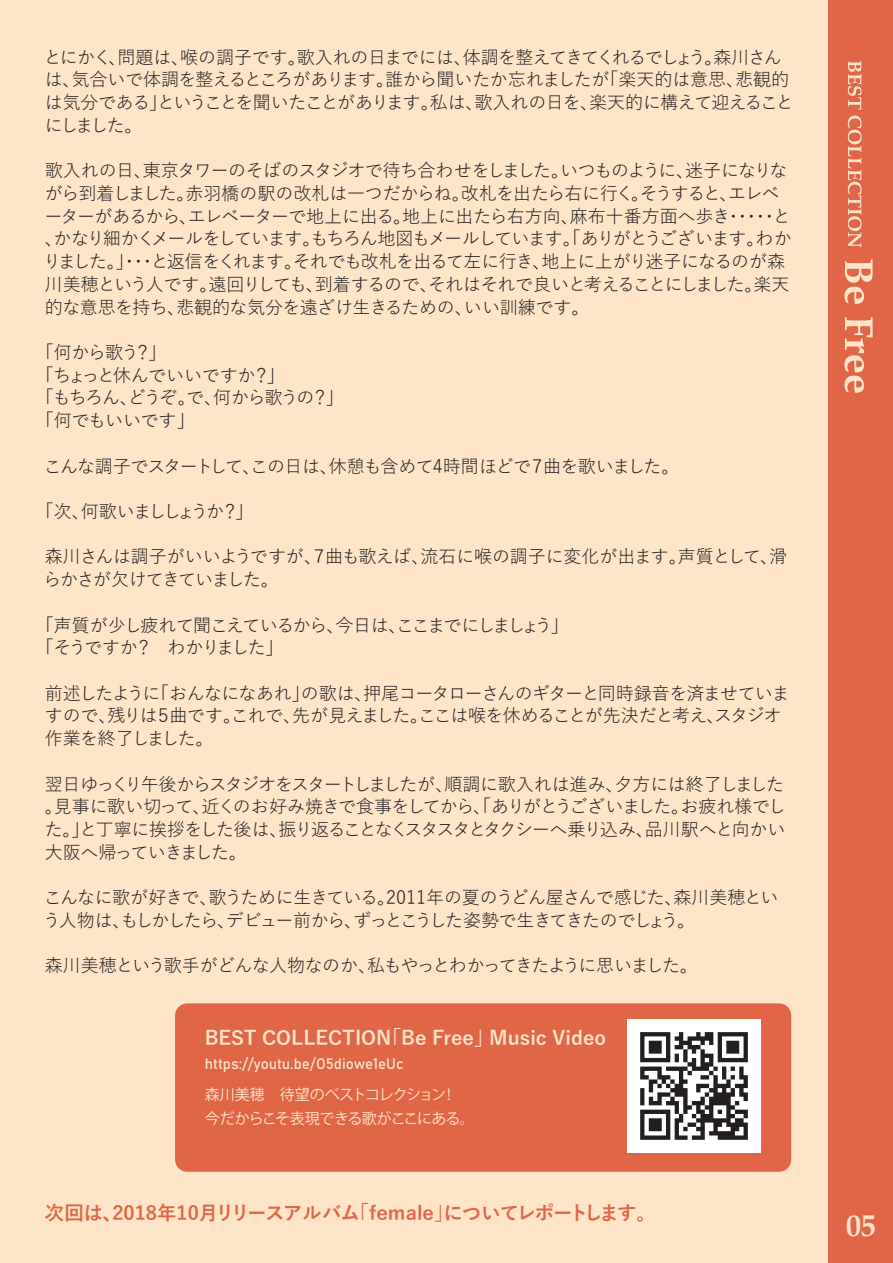
<style>
.page{position:relative;width:893px;height:1263px;background:#fff}
.page>*{position:absolute;margin:0;border:0;box-sizing:border-box;transform-origin:0 0}
.t1{font:700 30px "Book Antiqua";color:#fee5c8}
.t2{font:700 19.5px "Yu Gothic";letter-spacing:-.02em;color:#e06647}
.t3{font:700 19.5px "Yu Gothic";color:#fee5c8}
.t4{font:18.15px/22.6px "Yu Gothic";letter-spacing:-.05em;color:#231f20}
.t5{font:18.15px/22.6px "Yu Gothic";letter-spacing:-.07em;color:#231f20}
.t6{font:18.15px/22.6px "Yu Gothic";letter-spacing:-.09em;color:#231f20}
.t7{font:18.15px "Yu Gothic";letter-spacing:-.145em;color:#231f20}
.t8{font:15px/24px "Koz Go Pr 6 N";letter-spacing:-.04em;color:#fee5c8}
.t9{font:15px "Bahnschrift";color:#fee5c8}
</style>
<div class="page">
<div style="left:0;top:0;width:890px;height:1263px;background:#fee5c8"></div>
<div style="left:828px;top:0;width:65px;height:1263px;background:#e06647"></div>
<svg style="left:844px;top:259px;width:29px;height:45px"></svg>
<svg style="left:844px;top:317px;width:29px;height:76px"></svg>
<svg style="left:848px;top:61px;width:13px;height:49px"></svg>
<svg style="left:848px;top:116px;width:13px;height:131px"></svg>
<div style="left:175px;top:1003px;width:616px;height:169px;background:#e06647;border-radius:12px"></div>
<div style="left:627px;top:1019px;width:134px;height:134px;background:#fff"></div>
<svg style="left:640px;top:1032px;width:108px;height:108px"></svg>
<p class="t4" style="left:44px;top:43px;width:751px">とにかく、問題は、喉の調子です。歌入れの日までには、体調を整えてきてくれるでしょう。森川さんは、気合いで体調を整えるところがあります。誰から聞いたか忘れましたが「楽天的は意思、悲観的は気分である」ということを聞いたことがあります。私は、歌入れの日を、楽天的に構えて迎えることにしました。</p>
<p class="t4" style="left:43px;top:157px;width:750px">歌入れの日、東京タワーのそばのスタジオで待ち合わせをしました。いつものように、迷子になりながら到着しました。赤羽橋の駅の改札は一つだからね。改札を出たら右に行く。そうすると、エレベーターがあるから、エレベーターで地上に出る。地上に出たら右方向、麻布十番方面へ歩き・・・・・と、かなり細かくメールをしています。もちろん地図もメールしています。「ありがとうございます。わかりました。」・・・と返信をくれます。それでも改札を出るて左に行き、地上に上がり迷子になるのが森川美穂という人です。遠回りしても、到着するので、それはそれで良いと考えることにしました。楽天的な意思を持ち、悲観的な気分を遠ざけ生きるための、いい訓練です。</p>
<p class="t4" style="left:36px;top:339px;width:309px">「何から歌う？」<br>「ちょっと休んでいいですか？」<br>「もちろん、どうぞ。で、何から歌うの？」「何でもいいです」</p>
<p class="t4" style="left:44px;top:452px;width:637px">こんな調子でスタートして、この日は、休憩も含めて4時間ほどで７曲を歌いました。</p>
<p class="t7" style="left:36px;top:495px;width:219px">「次、何歌いまししょうか？」</p>
<p class="t4" style="left:43px;top:543px;width:746px">森川さんは調子がいいようですが、７曲も歌えば、流石に喉の調子に変化が出ます。声質として、滑らかさが欠けてきていました。</p>
<p class="t6" style="left:36px;top:611px;width:534px">「声質が少し疲れて聞こえているから、今日は、ここまでにしましょう」「そうですか？　わかりました」</p>
<p class="t4" style="left:45px;top:679px;width:746px">前述したように「おんなになあれ」の歌は、押尾コータローさんのギターと同時録音を済ませていますので、残りは５曲です。これで、先が見えました。ここは喉を休めることが先決だと考え、スタジオ作業を終了しました。</p>
<p class="t5" style="left:45px;top:770px;width:743px">翌日ゆっくり午後からスタジオをスタートしましたが、順調に歌入れは進み、夕方には終了しました。見事に歌い切って、近くのお好み焼きで食事をしてから、「ありがとうございました。お疲れ様でした。」と丁寧に挨拶をした後は、振り返ることなくスタスタとタクシーへ乗り込み、品川駅へと向かい大阪へ帰っていきました。</p>
<p class="t4" style="left:43px;top:884px;width:737px">こんなに歌が好きで、歌うために生きている。2011年の夏のうどん屋さんで感じた、森川美穂という人物は、もしかしたら、デビュー前から、ずっとこうした姿勢で生きてきたのでしょう。</p>
<p class="t4" style="left:45px;top:952px;width:654px">森川美穂という歌手がどんな人物なのか、私もやっとわかってきたように思いました。</p>
<p class="t3" style="left:205px;top:1027px;width:403px">BEST COLLECTION「Be Free」Music Video</p>
<p class="t9" style="left:205px;top:1052px;width:200px">https://youtu.be/O5diowe1eUc</p>
<p class="t8" style="left:205px;top:1083px;width:271px">森川美穂　待望のベストコレクション！今だからこそ表現できる歌がここにある。</p>
<p class="t2" style="left:45px;top:1202px;width:613px">次回は、2018年10月リリースアルバム「female」についてレポートします。</p>
<h1 class="t1" style="left:846px;top:1206px;width:31px">05</h1>
</div>
